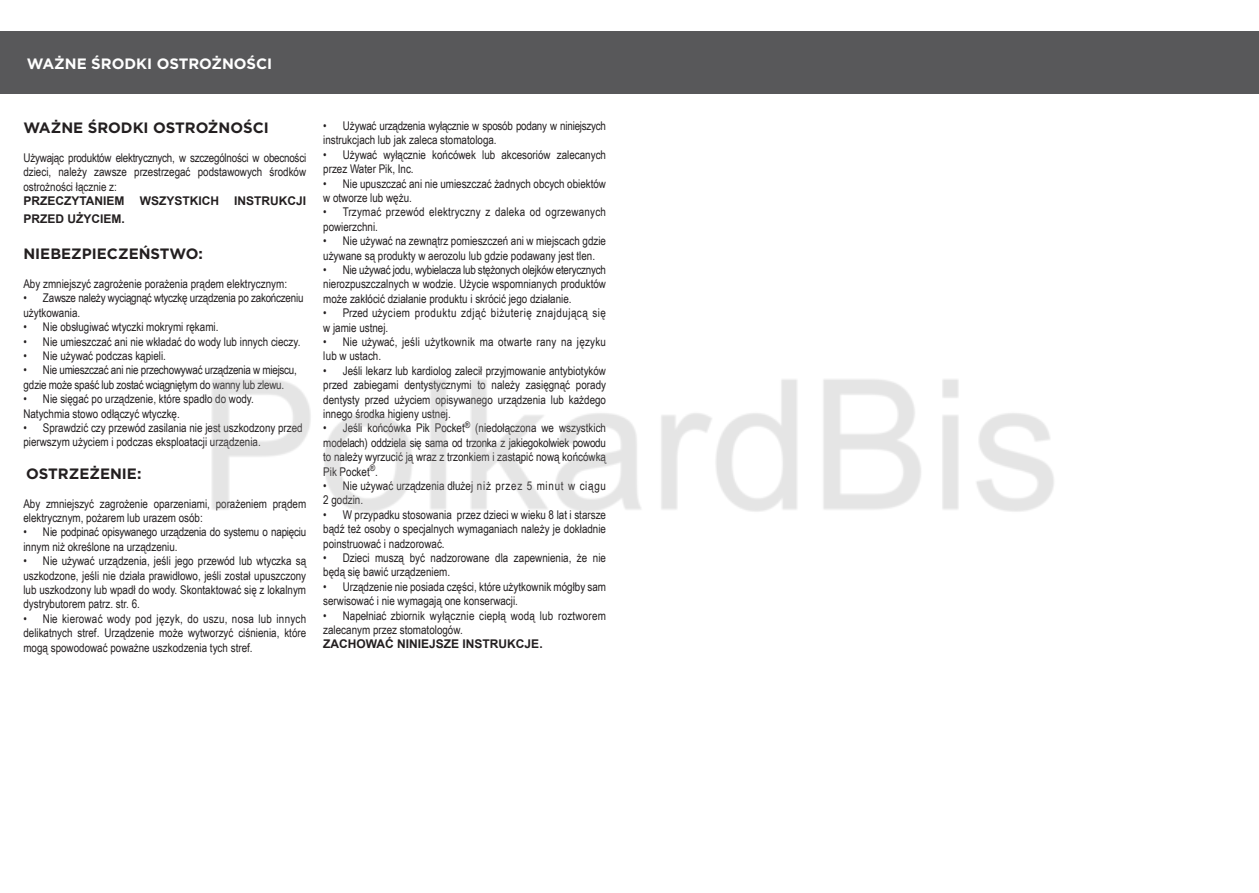
<style>
.page{position:relative;width:1259px;height:893px;background:#fff}
.page>*{position:absolute;margin:0;border:0;box-sizing:border-box;transform-origin:0 0}
.t1{font:700 15px "Gotham";color:#231f20}
.t2{font:700 15px "Gotham";color:#fff}
.t3{font:12px/14.4px "Arial Narrow";color:#231f20}
.t4{font:12px/14.4px "Arial Narrow";letter-spacing:-.02em;color:#231f20}
.t5{font:12px/14.4px "Arial Narrow";letter-spacing:.02em;color:#231f20}
.t6{font:700 12px "Arial";color:#231f20}
.t7{font:12px/14.4px "Arial Narrow";letter-spacing:.04em;color:#231f20}
</style>
<div class="page">
<div style="left:0;top:31px;width:1259px;height:63px;background:#58585a"></div>
<img style="left:212px;top:379px;width:842px;height:133px">
<p class="t2" style="left:27px;top:54px;width:247px">WAŻNE ŚRODKI OSTROŻNOŚCI</p>
<p class="t1" style="left:23px;top:118px;width:247px">WAŻNE ŚRODKI OSTROŻNOŚCI</p>
<p class="t3" style="left:23px;top:150px;width:284px;text-align:justify">Używając produktów elektrycznych, w szczególności w obecności dzieci, należy zawsze przestrzegać podstawowych środków ostrożności łącznie z:</p>
<p class="t6" style="left:23px;top:193px;width:103px">PRZECZYTANIEM</p>
<p class="t6" style="left:140px;top:193px;width:81px">WSZYSTKICH</p>
<p class="t6" style="left:234px;top:193px;width:73px">INSTRUKCJI</p>
<p class="t6" style="left:23px;top:211px;width:103px">PRZED UŻYCIEM.</p>
<p class="t1" style="left:23px;top:244px;width:181px">NIEBEZPIECZEŃSTWO:</p>
<p class="t3" style="left:23px;top:276px;width:265px">Aby zmniejszyć zagrożenie porażenia prądem elektrycznym:</p>
<p class="t4" style="left:23px;top:291px;width:281px">• Zawsze należy wyciągnąć wtyczkę urządzenia po zakończeniu użytkowania.</p>
<p class="t3" style="left:23px;top:319px;width:196px">• Nie obsługiwać wtyczki mokrymi rękami.</p>
<p class="t3" style="left:23px;top:334px;width:278px">• Nie umieszczać ani nie wkładać do wody lub innych cieczy.</p>
<p class="t3" style="left:23px;top:348px;width:144px">• Nie używać podczas kąpieli.</p>
<p class="t4" style="left:23px;top:363px;width:275px">• Nie umieszczać ani nie przechowywać urządzenia w miejscu, gdzie może spaść lub zostać wciągniętym do wanny lub zlewu.</p>
<p class="t3" style="left:23px;top:391px;width:232px">• Nie sięgać po urządzenie, które spadło do wody.<br>Natychmia stowo odłączyć wtyczkę.</p>
<p class="t3" style="left:23px;top:420px;width:281px">• Sprawdzić czy przewód zasilania nie jest uszkodzony przed pierwszym użyciem i podczas eksploatacji urządzenia.</p>
<p class="t1" style="left:26px;top:464px;width:117px">OSTRZEŻENIE:</p>
<p class="t3" style="left:23px;top:496px;width:284px">Aby zmniejszyć zagrożenie oparzeniami, porażeniem prądem elektrycznym, pożarem lub urazem osób:</p>
<p class="t4" style="left:23px;top:525px;width:284px">• Nie podpinać opisywanego urządzenia do systemu o napięciu innym niż określone na urządzeniu.</p>
<p class="t3" style="left:23px;top:553px;width:284px;text-align:justify">• Nie używać urządzenia, jeśli jego przewód lub wtyczka są uszkodzone, jeśli nie działa prawidłowo, jeśli został upuszczony lub uszkodzony lub wpadł do wody. Skontaktować się z lokalnym dystrybutorem patrz. str. 6.</p>
<p class="t3" style="left:23px;top:611px;width:284px;text-align:justify">• Nie kierować wody pod język, do uszu, nosa lub innych delikatnych stref. Urządzenie może wytworzyć ciśnienia, które mogą spowodować poważne uszkodzenia tych stref.</p>
<p class="t4" style="left:323px;top:118px;width:284px">• Używać urządzenia wyłącznie w sposób podany w niniejszych instrukcjach lub jak zaleca stomatologa.</p>
<p class="t3" style="left:323px;top:147px;width:284px">• Używać wyłącznie końcówek lub akcesoriów zalecanych przez Water Pik, Inc.</p>
<p class="t3" style="left:323px;top:176px;width:284px">• Nie upuszczać ani nie umieszczać żadnych obcych obiektów w otworze lub wężu.</p>
<p class="t5" style="left:323px;top:204px;width:284px">• Trzymać przewód elektryczny z daleka od ogrzewanych powierzchni.</p>
<p class="t3" style="left:323px;top:233px;width:284px">• Nie używać na zewnątrz pomieszczeń ani w miejscach gdzie używane są produkty w aerozolu lub gdzie podawany jest tlen.</p>
<p class="t3" style="left:323px;top:262px;width:284px;text-align:justify">• Nie używać jodu, wybielacza lub stężonych olejków eterycznych nierozpuszczalnych w wodzie. Użycie wspomnianych produktów może zakłócić działanie produktu i skrócić jego działanie.</p>
<p class="t7" style="left:323px;top:305px;width:284px">• Przed użyciem produktu zdjąć biżuterię znajdującą się w jamie ustnej.</p>
<p class="t5" style="left:323px;top:334px;width:284px">• Nie używać, jeśli użytkownik ma otwarte rany na języku lub w ustach.</p>
<p class="t3" style="left:323px;top:363px;width:284px;text-align:justify">• Jeśli lekarz lub kardiolog zalecił przyjmowanie antybiotyków przed zabiegami dentystycznymi to należy zasięgnąć porady dentysty przed użyciem opisywanego urządzenia lub każdego innego środka higieny ustnej.</p>
<p class="t3" style="left:323px;top:420px;width:284px;text-align:justify">• Jeśli końcówka Pik Pocket<sup>®</sup> (niedołączona we wszystkich modelach) oddziela się sama od trzonka z jakiegokolwiek powodu to należy wyrzucić ją wraz z trzonkiem i zastąpić nową końcówką Pik Pocket<sup>®</sup>.</p>
<p class="t3" style="left:323px;top:478px;width:284px">• Nie używać urządzenia dłużej niż przez 5 minut w ciągu<br>2 godzin.</p>
<p class="t3" style="left:323px;top:507px;width:284px;text-align:justify">• W przypadku stosowania przez dzieci w wieku 8 lat i starsze bądź też osoby o specjalnych wymaganiach należy je dokładnie poinstruować i nadzorować.</p>
<p class="t3" style="left:323px;top:550px;width:284px">• Dzieci muszą być nadzorowane dla zapewnienia, że nie będą się bawić urządzeniem.</p>
<p class="t3" style="left:323px;top:579px;width:284px">• Urządzenie nie posiada części, które użytkownik mógłby sam serwisować i nie wymagają one konserwacji.</p>
<p class="t3" style="left:323px;top:608px;width:284px">• Napełniać zbiornik wyłącznie ciepłą wodą lub roztworem zalecanym przez stomatologów.</p>
<p class="t6" style="left:323px;top:636px;width:221px">ZACHOWAĆ NINIEJSZE INSTRUKCJE.</p>
</div>
